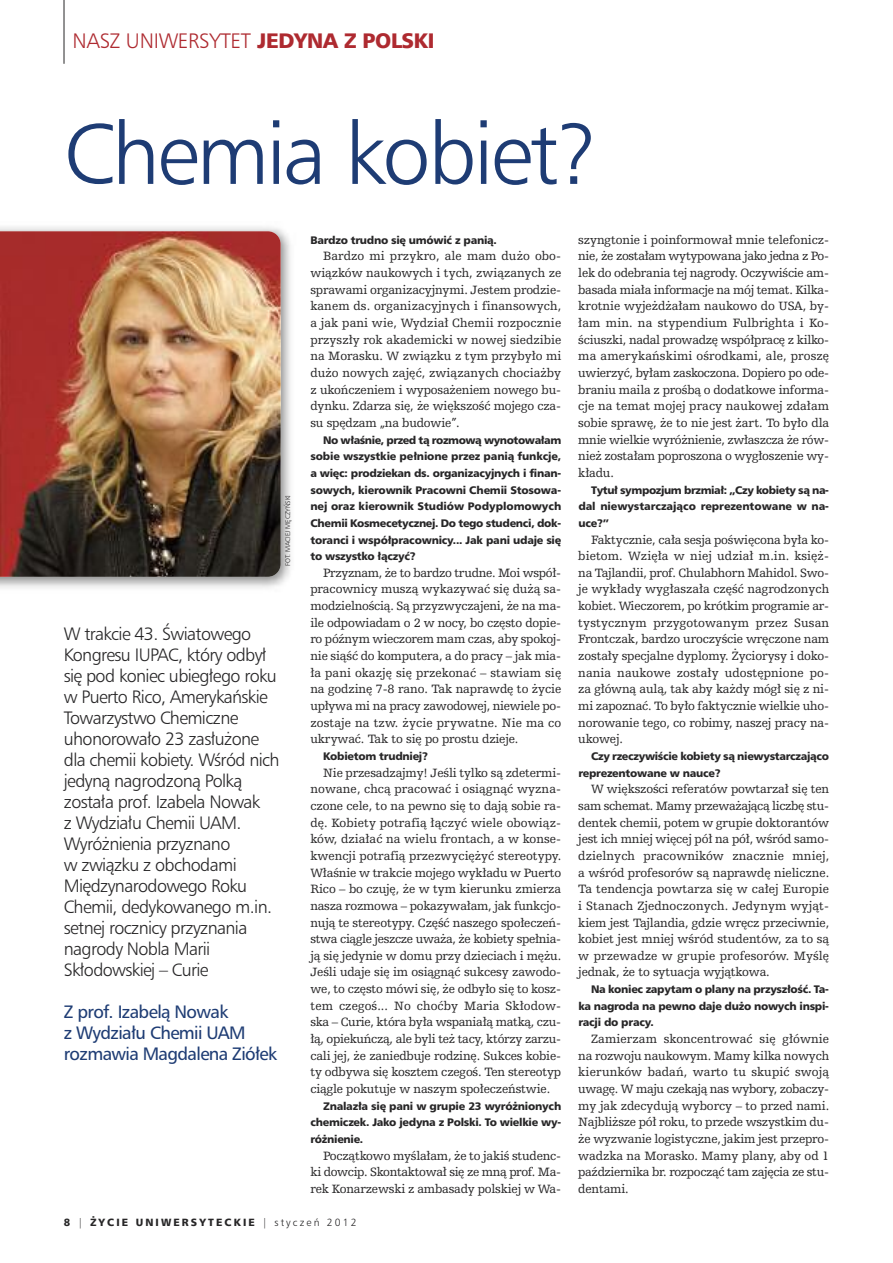
<style>
.page{position:relative;width:893px;height:1263px;background:#fff}
.page>*{position:absolute;margin:0;border:0;box-sizing:border-box;transform-origin:0 0}
.t1{font:87px "Humnst 777 Lt EU";letter-spacing:-.035em;color:#1e3c74}
.t2{font:21px "Humnst 777 Lt EU";letter-spacing:-.015em;color:#ae2a30}
.t3{font:18px/21px "Humnst 777 Lt EU";letter-spacing:-.035em;color:#272627}
.t4{font:18px/21px "Humnst 777 EU";letter-spacing:-.035em;color:#1e3c74}
.t5{font:12.75px/16.6px "Humst Slab 712 EU";letter-spacing:-.015em;color:#272627;text-align:justify}
.t6{font:10.95px/16.6px "Humnst 777 Blk EU";letter-spacing:-.025em;color:#272627;text-align:justify}
.t7{font:10.5px "Humnst 777 Blk EU";letter-spacing:.2em;color:#272627}
.t8{font:6.75px "Humnst 777 Lt EU";color:#272627}
.s1{font-family:"Humnst 777 Blk EU"}
.s2{font-family:"Humnst 777 Lt EU"}
</style>
<div class="page">
<hr style="left:64px;top:0;width:1px;height:64px;background:#272627">
<img style="left:0;top:227px;width:291px;height:361px">
<img style="left:0;top:231px;width:281px;height:346px">
<h2 class="t2" style="left:73px;top:28px;width:363px">Nasz UNiweRsytet <span class="s1">JEDYNA z POLSKI</span></h2>
<h1 class="t1" style="left:64px;top:100px;width:537px">chemia kobiet?</h1>
<p class="t8" style="left:284px;top:566px;width:73px;rotate:-90deg">fot. Maciej Męczyński</p>
<p class="t3" style="left:64px;top:623px;width:217px">w trakcie 43. Światowego kongresu iUPac, który odbył się pod koniec ubiegłego roku w Puerto Rico, amerykańskie towarzystwo chemiczne uhonorowało 23 zasłużone dla chemii kobiety. wśród nich jedyną nagrodzoną Polką została prof. izabela Nowak<br>z wydziału chemii UaM. wyróżnienia przyznano<br>w związku z obchodami<br>Międzynarodowego Roku chemii, dedykowanego m.in. setnej rocznicy przyznania nagrody Nobla Marii skłodowskiej – curie</p>
<h3 class="t4" style="left:64px;top:1001px;width:215px">Z prof. Izabelą Nowak<br>z Wydziału Chemii UAm rozmawia magdalena Ziółek</h3>
<p class="t6" style="left:310px;top:232px;width:188px">Bardzo trudno się umówić z panią.</p>
<p class="t5" style="left:310px;top:248px;width:252px;text-indent:13px">Bardzo mi przykro, ale mam dużo obo&shy;wiązków naukowych i tych, związanych ze sprawami organizacyjnymi. Jestem prodzie&shy;kanem ds. organizacyjnych i finansowych, a jak pani wie, Wydział Chemii rozpocznie przyszły rok akademicki w nowej siedzibie na Morasku. W związku z tym przybyło mi dużo nowych zajęć, związanych chociażby z ukończeniem i wyposażeniem nowego bu&shy;dynku. Zdarza się, że większość mojego cza&shy;su spędzam „na budowie”.</p>
<p class="t6" style="left:310px;top:431px;width:252px;text-indent:13px">No właśnie, przed tą rozmową wynotowałam sobie wszystkie pełnione przez panią funkcje, a więc: prodziekan ds. organizacyjnych i finan&shy;sowych, kierownik Pracowni Chemii Stosowa&shy;nej oraz kierownik Studiów Podyplomowych Chemii Kosmecetycznej. Do tego studenci, dok&shy;toranci i współpracownicy... Jak pani udaje się to wszystko łączyć?</p>
<p class="t5" style="left:310px;top:564px;width:252px;text-indent:13px">Przyznam, że to bardzo trudne. Moi współ&shy;pracownicy muszą wykazywać się dużą sa&shy;modzielnością. Są przyzwyczajeni, że na ma&shy;ile odpowiadam o 2 w nocy, bo często dopie&shy;ro późnym wieczorem mam czas, aby spokoj&shy;nie siąść do komputera, a do pracy – jak mia&shy;ła pani okazję się przekonać – stawiam się na godzinę 7-8 rano. Tak naprawdę to życie upływa mi na pracy zawodowej, niewiele po&shy;zostaje na tzw. życie prywatne. Nie ma co ukrywać. Tak to się po prostu dzieje.</p>
<p class="t6" style="left:323px;top:748px;width:106px">Kobietom trudniej?</p>
<p class="t5" style="left:310px;top:764px;width:252px;text-indent:13px">Nie przesadzajmy! Jeśli tylko są zdetermi&shy;nowane, chcą pracować i osiągnąć wyzna&shy;czone cele, to na pewno się to dają sobie ra&shy;dę. Kobiety potrafią łączyć wiele obowiąz&shy;ków, działać na wielu frontach, a w konse&shy;kwencji potrafią przezwyciężyć stereotypy.<br>Właśnie w trakcie mojego wykładu w Puerto Rico – bo czuję, że w tym kierunku zmierza nasza rozmowa – pokazywałam, jak funkcjo&shy;nują te stereotypy. Część naszego społeczeń&shy;stwa ciągle jeszcze uważa, że kobiety spełnia&shy;ją się jedynie w domu przy dzieciach i mężu.<br>Jeśli udaje się im osiągnąć sukcesy zawodo&shy;we, to często mówi się, że odbyło się to kosz&shy;tem czegoś... No choćby Maria Skłodow&shy;ska – Curie, która była wspaniałą matką, czu&shy;łą, opiekuńczą, ale byli też tacy, którzy zarzu&shy;cali jej, że zaniedbuje rodzinę. Sukces kobie&shy;ty odbywa się kosztem czegoś. Ten stereotyp ciągle pokutuje w naszym społeczeństwie.</p>
<p class="t6" style="left:310px;top:1097px;width:252px;text-indent:13px">znalazła się pani w grupie 23 wyróżnionych chemiczek. Jako jedyna z Polski. To wielkie wy&shy;różnienie.</p>
<p class="t5" style="left:310px;top:1147px;width:252px;text-indent:13px">Początkowo myślałam, że to jakiś studenc&shy;ki dowcip. Skontaktował się ze mną prof. Ma&shy;rek Konarzewski z ambasady polskiej w Wa-</p>
<p class="t7" style="left:64px;top:1216px;width:294px">8 <span class="s2">|</span> ŻYCIE UNIWERSYTECKIE <span class="s2">| styczeń 2012</span></p>
<p class="t5" style="left:578px;top:231px;width:252px">szyngtonie i poinformował mnie telefonicz&shy;nie, że zostałam wytypowana jako jedna z Po&shy;lek do odebrania tej nagrody. Oczywiście am&shy;basada miała informacje na mój temat. Kilka&shy;krotnie wyjeżdżałam naukowo do USA, by&shy;łam min. na stypendium Fulbrighta i Ko&shy;ściuszki, nadal prowadzę współpracę z kilko&shy;ma amerykańskimi ośrodkami, ale, proszę uwierzyć, byłam zaskoczona. Dopiero po ode&shy;braniu maila z prośbą o dodatkowe informa&shy;cje na temat mojej pracy naukowej zdałam sobie sprawę, że to nie jest żart. To było dla mnie wielkie wyróżnienie, zwłaszcza że rów&shy;nież zostałam poproszona o wygłoszenie wy&shy;kładu.</p>
<p class="t6" style="left:578px;top:481px;width:252px;text-indent:13px">Tytuł sympozjum brzmiał: „Czy kobiety są na&shy;dal niewystarczająco reprezentowane w na&shy;uce?”</p>
<p class="t5" style="left:578px;top:531px;width:252px;text-indent:13px">Faktycznie, cała sesja poświęcona była ko&shy;bietom. Wzięła w niej udział m.in. księż&shy;na Tajlandii, prof. Chulabhorn Mahidol. Swo&shy;je wykłady wygłaszała część nagrodzonych kobiet. Wieczorem, po krótkim programie ar&shy;tystycznym przygotowanym przez Susan Frontczak, bardzo uroczyście wręczone nam zostały specjalne dyplomy. Życiorysy i doko&shy;nania naukowe zostały udostępnione po&shy;za główną aulą, tak aby każdy mógł się z ni&shy;mi zapoznać. To było faktycznie wielkie uho&shy;norowanie tego, co robimy, naszej pracy na&shy;ukowej.</p>
<p class="t6" style="left:578px;top:748px;width:252px;text-indent:13px">Czy rzeczywiście kobiety są niewystarczająco reprezentowane w nauce?</p>
<p class="t5" style="left:578px;top:781px;width:252px;text-indent:13px">W większości referatów powtarzał się ten sam schemat. Mamy przeważającą liczbę stu&shy;dentek chemii, potem w grupie doktorantów jest ich mniej więcej pół na pół, wśród samo&shy;dzielnych pracowników znacznie mniej, a wśród profesorów są naprawdę nieliczne.<br>Ta tendencja powtarza się w całej Europie i Stanach Zjednoczonych. Jedynym wyjąt&shy;kiem jest Tajlandia, gdzie wręcz przeciwnie, kobiet jest mniej wśród studentów, za to są w przewadze w grupie profesorów. Myślę jednak, że to sytuacja wyjątkowa.</p>
<p class="t6" style="left:578px;top:981px;width:252px;text-indent:13px">Na koniec zapytam o plany na przyszłość. Ta&shy;ka nagroda na pewno daje dużo nowych inspi&shy;racji do pracy.</p>
<p class="t5" style="left:578px;top:1031px;width:252px;text-indent:13px">Zamierzam skoncentrować się głównie na rozwoju naukowym. Mamy kilka nowych kierunków badań, warto tu skupić swoją uwagę. W maju czekają nas wybory, zobaczy&shy;my jak zdecydują wyborcy – to przed nami.<br>Najbliższe pół roku, to przede wszystkim du&shy;że wyzwanie logistyczne, jakim jest przepro&shy;wadzka na Morasko. Mamy plany, aby od 1 października br. rozpocząć tam zajęcia ze stu&shy;dentami.</p>
</div>
